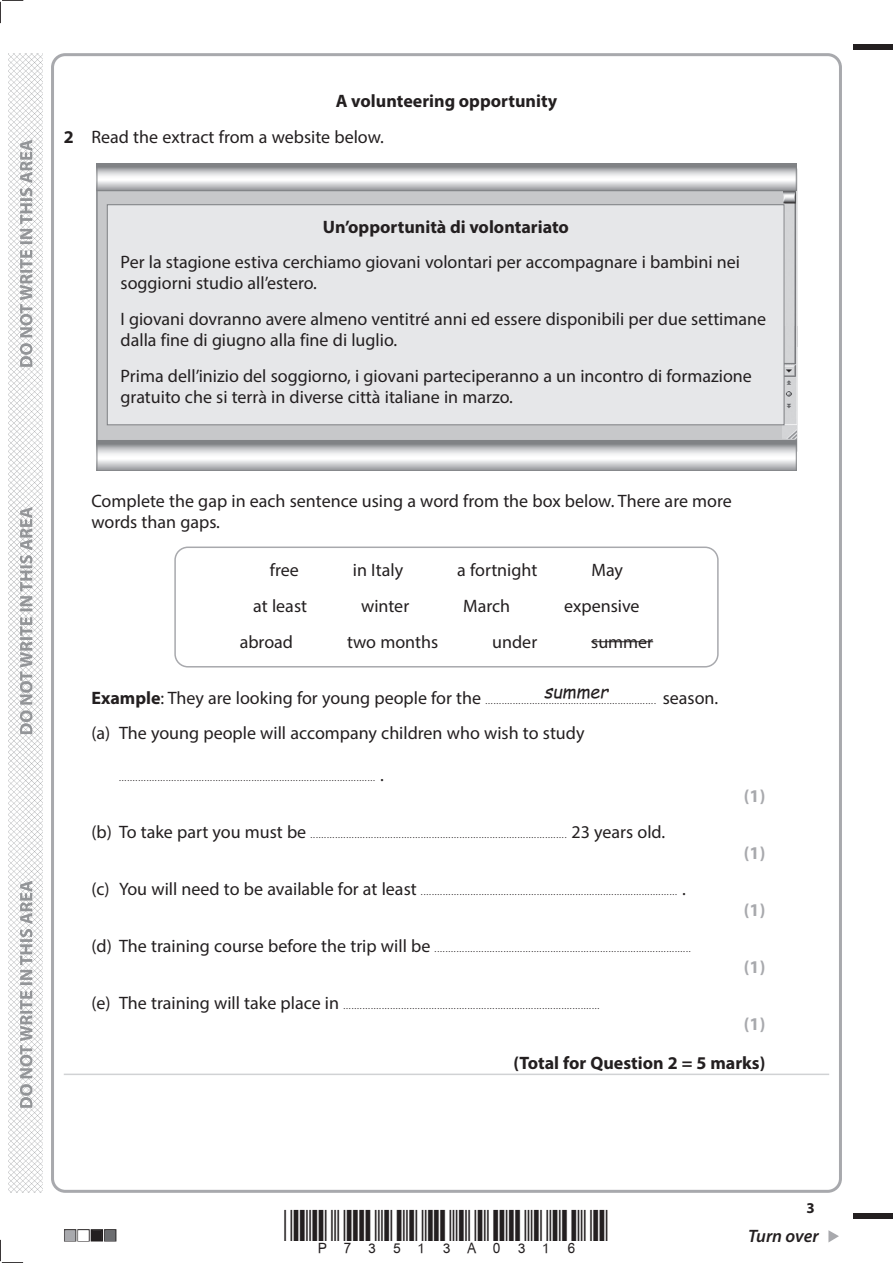
<style>
.page{position:relative;width:893px;height:1263px;background:#fff}
.page>*{position:absolute;margin:0;border:0;box-sizing:border-box;transform-origin:0 0}
.t1{font:18px/21px "Myriad Pro";color:#231f20}
.t2{font:700 18px "Myriad Pro";color:#231f20}
.t3{font:700 18px "Myriad Pro";color:#a8a9ad}
.t4{font:italic 600 18px "Myriad Pro";letter-spacing:-.005em;color:#231f20}
.t5{font:italic 18px "Comic Sans MS";color:#231f20}
.t6{font:700 15px "Myriad Pro";color:#231f20}
.t7{font:9px "Myriad Pro";color:#231f20}
.s1{font-weight:700}
.s2{font-weight:700;font-size:18px}
.s3{font-size:18px}
</style>
<div class="page">
<img style="left:9px;top:53px;width:34px;height:1140px">
<svg style="left:828px;top:1230px;width:11px;height:12px"></svg>
<div style="left:853px;top:44px;width:40px;height:5px;background:#231f20"></div>
<div style="left:853px;top:1214px;width:40px;height:5px;background:#231f20"></div>
<svg style="left:0;top:0;width:23px;height:23px"></svg>
<svg style="left:0;top:1240px;width:23px;height:23px"></svg>
<svg style="left:20px;top:140px;width:12px;height:968px"></svg>
<hr style="left:64px;top:1073px;width:765px;height:2px;background:#d1d2d4">
<svg style="left:96px;top:169px;width:701px;height:157px;background:#c4c5c7"></svg>
<svg style="left:99px;top:165px;width:696px;height:24px"></svg>
<div style="left:97px;top:163px;width:700px;height:28px;border:1px solid #808285"></div>
<img style="left:783px;top:191px;width:13px;height:135px">
<div style="left:107px;top:204px;width:678px;height:122px;background:#e6e7e9"></div>
<svg style="left:96px;top:326px;width:701px;height:126px;background:#c4c5c7"></svg>
<svg style="left:99px;top:442px;width:696px;height:27px"></svg>
<div style="left:97px;top:440px;width:700px;height:31px;border:1px solid #808285"></div>
<img style="left:783px;top:326px;width:13px;height:113px">
<div style="left:107px;top:326px;width:678px;height:99px;background:#e6e7e9"></div>
<hr style="left:591px;top:641px;width:62px;height:1px;background:#231f20">
<div style="left:174px;top:546px;width:545px;height:121px;border:2px solid #a8a9ad;border-radius:13px"></div>
<h1 class="t1" style="left:64px;top:83px;width:495px;line-height:36px;text-indent:272px"><span class="s1">A volunteering opportunity<br>2</span> Read the extract from a website below.</h1>
<h1 class="t2" style="left:323px;top:215px;width:248px">Un’opportunità di volontariato</h1>
<h1 class="t1" style="left:121px;top:252px;width:621px">Per la stagione estiva cerchiamo giovani volontari per accompagnare i bambini nei soggiorni studio all’estero.</h1>
<h1 class="t1" style="left:121px;top:309px;width:647px">I giovani dovranno avere almeno ventitré anni ed essere disponibili per due settimane dalla fine di giugno alla fine di luglio.</h1>
<h1 class="t1" style="left:121px;top:366px;width:633px">Prima dell’inizio del soggiorno, i giovani parteciperanno a un incontro di formazione gratuito che si terrà in diverse città italiane in marzo.</h1>
<h1 class="t1" style="left:91px;top:490px;width:642px">Complete the gap in each sentence using a word from the box below. There are more words than gaps.</h1>
<h1 class="t1" style="left:270px;top:559px;width:30px">free</h1>
<h1 class="t1" style="left:353px;top:559px;width:52px">in Italy</h1>
<h1 class="t1" style="left:457px;top:559px;width:82px">a fortnight</h1>
<h1 class="t1" style="left:591px;top:559px;width:33px">May</h1>
<h1 class="t1" style="left:253px;top:595px;width:55px">at least</h1>
<h1 class="t1" style="left:361px;top:595px;width:50px">winter</h1>
<h1 class="t1" style="left:463px;top:595px;width:49px">March</h1>
<h1 class="t1" style="left:564px;top:595px;width:77px">expensive</h1>
<h1 class="t1" style="left:240px;top:631px;width:55px">abroad</h1>
<h1 class="t1" style="left:347px;top:631px;width:93px">two months</h1>
<h1 class="t1" style="left:492px;top:631px;width:46px">under</h1>
<h1 class="t1" style="left:591px;top:631px;width:63px">summer</h1>
<h1 class="t5" style="left:544px;top:678px;width:66px">summer</h1>
<p class="t7" style="left:91px;top:695px;width:628px"><span class="s2">Example</span><span class="s3">: They are looking for young people for the</span> .............................................................. <span class="s3">season.</span></p>
<h1 class="t1" style="left:91px;top:723px;width:495px">(a) The young people will accompany children who wish to study</h1>
<p class="t7" style="left:119px;top:773px;width:266px">............................................................................................. <span class="s3">.</span></p>
<p class="t7" style="left:91px;top:830px;width:575px"><span class="s3">(b) To take part you must be</span> ............................................................................................. <span class="s3">23 years old.</span></p>
<p class="t7" style="left:91px;top:887px;width:596px"><span class="s3">(c) You will need to be available for at least</span> ............................................................................................. <span class="s3">.</span></p>
<p class="t7" style="left:91px;top:944px;width:601px"><span class="s3">(d) The training course before the trip will be</span> .............................................................................................</p>
<p class="t7" style="left:91px;top:1001px;width:509px"><span class="s3">(e) The training will take place in</span> .............................................................................................</p>
<h1 class="t3" style="left:744px;top:785px;width:23px">(1)</h1>
<h1 class="t3" style="left:744px;top:842px;width:23px">(1)</h1>
<h1 class="t3" style="left:744px;top:899px;width:23px">(1)</h1>
<h1 class="t3" style="left:744px;top:955px;width:23px">(1)</h1>
<h1 class="t3" style="left:744px;top:1012px;width:23px">(1)</h1>
<h1 class="t2" style="left:513px;top:1051px;width:254px">(Total for Question 2 = 5 marks)</h1>
<h2 class="t6" style="left:806px;top:1198px;width:10px">3</h2>
<h1 class="t4" style="left:748px;top:1225px;width:72px">Turn over</h1>
</div>
